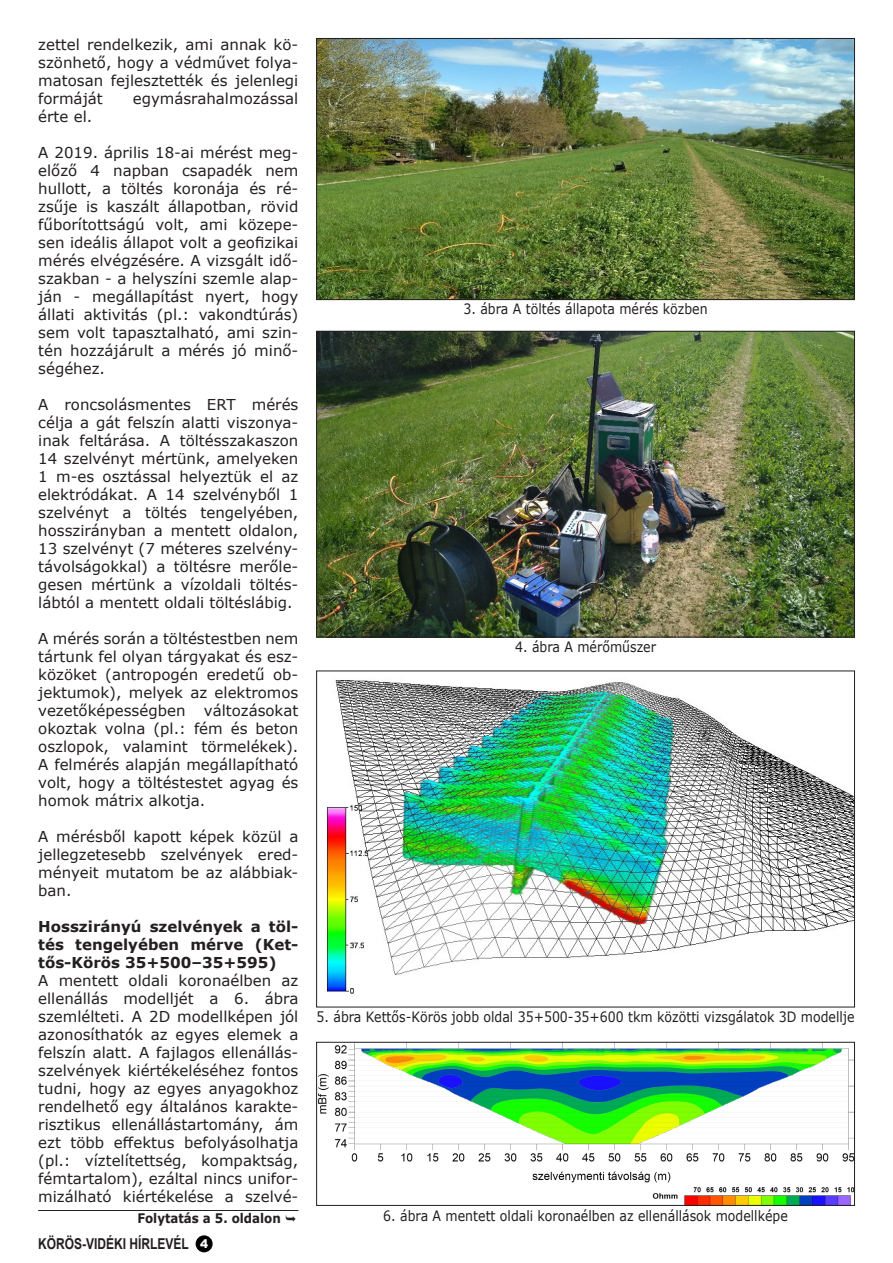
<style>
.page{position:relative;width:893px;height:1263px;background:#fff}
.page>*{position:absolute;margin:0;border:0;box-sizing:border-box;transform-origin:0 0}
.t1{font:15px/18px "Verdana";color:#231f20;text-align:justify}
.t2{font:700 15px/18px "Verdana";color:#231f20;text-align:justify}
.t3{font:700 15px "Arial";color:#231f20;scale:.8 1}
.t4{font:14.25px "Verdana";color:#231f20;scale:.88 1}
.t5{font:700 13.2px "Verdana";color:#231f20;scale:.9 1}
.t6{font:900 12px "Arial";color:#fff}
</style>
<div class="page">
<div style="left:196px;top:1235px;width:17px;height:17px;background:#000;border-radius:50%"></div>
<img style="left:318px;top:40px;width:535px;height:258px">
<div style="left:316px;top:38px;width:539px;height:262px;border:1px solid #231f20"></div>
<img style="left:318px;top:1044px;width:535px;height:159px">
<div style="left:316px;top:1042px;width:539px;height:163px;border:1px solid #231f20"></div>
<img style="left:327px;top:680px;width:526px;height:317px">
<img style="left:318px;top:333px;width:535px;height:302px">
<div style="left:316px;top:331px;width:539px;height:306px;border:1px solid #231f20"></div>
<hr style="left:38px;top:1210px;width:260px;height:1px;background:#231f20">
<p class="t1" style="left:38px;top:35px;width:262px">zettel rendelkezik, ami annak kö&shy;szönhető, hogy a védművet folya&shy;matosan fejlesztették és jelenlegi formáját</p>
<p class="t1" style="left:133px;top:89px;width:167px">egymásrahalmozással</p>
<p class="t1" style="left:38px;top:107px;width:55px">érte el.</p>
<p class="t1" style="left:38px;top:143px;width:262px">A 2019. április 18-ai mérést meg&shy;előző 4 napban csapadék nem hullott, a töltés koronája és ré&shy;zsűje is kaszált állapotban, rövid fűborítottságú volt, ami közepe&shy;sen ideális állapot volt a geofizikai mérés elvégzésére. A vizsgált idő&shy;szakban - a helyszíni szemle alap&shy;ján - megállapítást nyert, hogy állati aktivitás (pl.: vakondtúrás) sem volt tapasztalható, ami szin&shy;tén hozzájárult a mérés jó minő&shy;ségéhez.</p>
<p class="t1" style="left:38px;top:395px;width:262px">A roncsolásmentes ERT mérés célja a gát felszín alatti viszonya&shy;inak feltárása. A töltésszakaszon 14 szelvényt mértünk, amelyeken 1 m-es osztással helyeztük el az elektródákat. A 14 szelvényből 1 szelvényt a töltés tengelyében, hosszirányban a mentett oldalon, 13 szelvényt (7 méteres szelvény&shy;távolságokkal) a töltésre merőle&shy;gesen mértünk a vízoldali töltés&shy;lábtól a mentett oldali töltéslábig.</p>
<p class="t1" style="left:38px;top:629px;width:262px">A mérés során a töltéstestben nem tártunk fel olyan tárgyakat és esz&shy;közöket (antropogén eredetű ob&shy;jektumok), melyek az elektromos vezetőképességben változásokat okoztak volna (pl.: fém és beton oszlopok, valamint törmelékek).<br>A felmérés alapján megállapítható volt, hogy a töltéstestet agyag és homok mátrix alkotja.</p>
<p class="t1" style="left:38px;top:827px;width:262px">A mérésből kapott képek közül a jellegzetesebb szelvények ered&shy;ményeit mutatom be az alábbiak&shy;ban.</p>
<p class="t2" style="left:38px;top:917px;width:262px">Hosszirányú szelvények a töl&shy;tés tengelyében mérve (Ket&shy;tős-Körös 35+500–35+595)</p>
<p class="t1" style="left:38px;top:971px;width:262px">A mentett oldali koronaélben az ellenállás modelljét a 6. ábra szemlélteti. A 2D modellképen jól azonosíthatók az egyes elemek a felszín alatt. A fajlagos ellenállás&shy;szelvények kiértékeléséhez fontos tudni, hogy az egyes anyagokhoz rendelhető egy általános karakte&shy;risztikus ellenállástartomány, ám ezt több effektus befolyásolhatja (pl.: víztelítettség, kompaktság, fémtartalom), ezáltal nincs unifor&shy;mizálható kiértékelése a szelvé-</p>
<p class="t5" style="left:137px;top:1209px;width:161px">Folytatás a 5. oldalon</p>
<p class="t3" style="left:38px;top:1233px;width:190px">KÖRÖS-VIDÉKI HÍRLEVÉL</p>
<p class="t6" style="left:200px;top:1235px;width:10px">4</p>
<p class="t4" style="left:463px;top:299px;width:279px">3. ábra A töltés állapota mérés közben</p>
<p class="t4" style="left:515px;top:637px;width:162px">4. ábra A mérőműszer</p>
<p class="t4" style="left:317px;top:1007px;width:613px">5. ábra Kettős-Körös jobb oldal 35+500-35+600 tkm közötti vizsgálatok 3D modellje</p>
<p class="t4" style="left:383px;top:1206px;width:461px">6. ábra A mentett oldali koronaélben az ellenállások modellképe</p>
</div>
